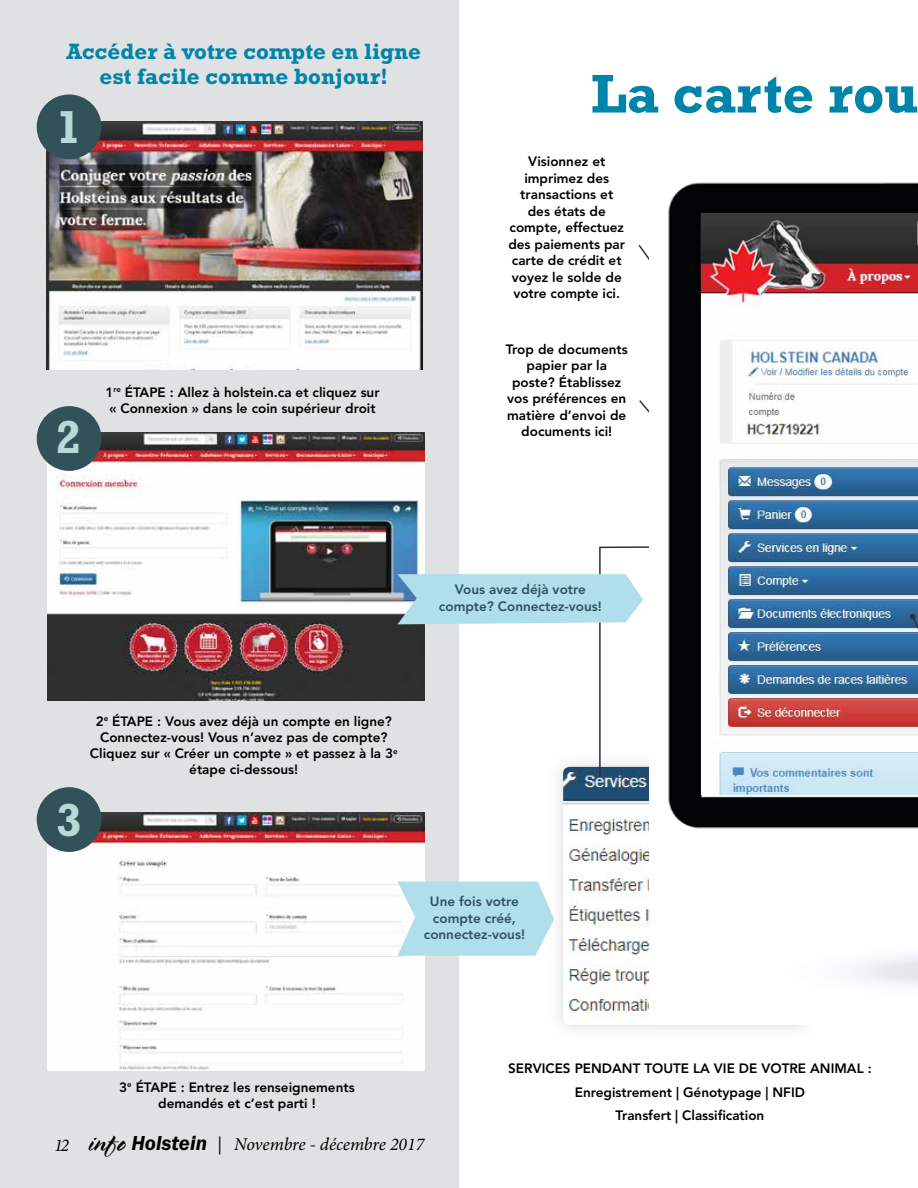
<style>
.page{position:relative;width:918px;height:1188px;background:#fff}
.page>*{position:absolute;margin:0;border:0;box-sizing:border-box;transform-origin:0 0}
.t1{font:700 55.35px "Rockwell Std";color:#0084a9}
.t2{font:700 46.95px "Rockwell Std";color:#b6dbd6}
.t3{font:700 22.5px/25.5px "Rockwell Std";color:#0084a9;text-align:center}
.t4{font:italic 18px "Minion Pro";letter-spacing:-.01em;color:#000}
.t5{font:800 13.5px/16.5px "Avenir LT Std";color:#000;text-align:center}
.t6{font:800 13.5px/16.5px "Avenir LT Std";color:#315259;text-align:center}
.s1{font-family:"Spring LP Std";font-style:normal;font-size:27px}
.s2{font-family:"ITC Franklin Gothic Std";font-weight:600;font-size:21px}
</style>
<div class="page">
<div style="left:0;top:0;width:459px;height:1188px;background:#e0e1e2"></div>
<img style="left:46px;top:122px;width:377px;height:248px">
<img style="left:48px;top:432px;width:376px;height:269px">
<div style="left:37px;top:94px;width:65px;height:65px;background:#315259;border-radius:50%"></div>
<div style="left:37px;top:406px;width:65px;height:65px;background:#315259;border-radius:50%"></div>
<img style="left:48px;top:812px;width:376px;height:258px">
<div style="left:37px;top:787px;width:65px;height:65px;background:#315259;border-radius:50%"></div>
<div style="left:548px;top:752px;width:273px;height:288px;background:#939598;opacity:.35"></div>
<img style="left:563px;top:778px;width:87px;height:247px">
<svg style="left:398px;top:544px;width:252px;height:234px"></svg>
<svg style="left:398px;top:882px;width:156px;height:74px"></svg>
<img style="left:650px;top:182px;width:268px;height:843px">
<img style="left:701px;top:214px;width:217px;height:581px">
<svg style="left:762px;top:614px;width:156px;height:405px"></svg>
<h3 class="t3" style="left:66px;top:38px;width:356px">Accéder à votre compte en ligne est facile comme bonjour!</h3>
<h2 class="t2" style="left:56px;top:100px;width:27px">1</h2>
<h2 class="t2" style="left:56px;top:410px;width:27px">2</h2>
<p class="t5" style="left:105px;top:384px;width:276px;text-align:left">1<sup>re</sup> ÉTAPE : Allez à holstein.ca et cliquez sur « Connexion » dans le coin supérieur droit</p>
<h1 class="t1" style="left:591px;top:61px;width:330px">La carte rou</h1>
<p class="t5" style="left:508px;top:153px;width:118px">Visionnez et imprimez des transactions et des états de compte, effectuez des paiements par carte de crédit et voyez le solde de votre compte ici.</p>
<p class="t5" style="left:506px;top:341px;width:123px">Trop de documents papier par la poste? Établissez vos préférences en matière d’envoi de documents ici!</p>
<h2 class="t2" style="left:56px;top:792px;width:27px">3</h2>
<p class="t5" style="left:90px;top:713px;width:309px">2<sup>e</sup> ÉTAPE : Vous avez déjà un compte en ligne?<br>Connectez-vous! Vous n’avez pas de compte?<br>Cliquez sur « Créer un compte » et passez à la 3<sup>e </sup>étape ci-dessous!</p>
<p class="t6" style="left:439px;top:581px;width:164px">Vous avez déjà votre compte? Connectez-vous!</p>
<p class="t6" style="left:424px;top:893px;width:103px">Une fois votre compte créé, connectez-vous!</p>
<h3 class="t4" style="left:54px;top:1133px;width:17px">12</h3>
<p class="t5" style="left:119px;top:1079px;width:237px">3<sup>e</sup> ÉTAPE : Entrez les renseignements demandés et c’est parti !</p>
<h3 class="t4" style="left:89px;top:1132px;width:337px"><span class="s1">info</span> <span class="s2">Holstein</span> | Novembre - décembre 2017</h3>
<p class="t5" style="left:508px;top:1057px;width:365px;line-height:23.2px">SERVICES PENDANT TOUTE LA VIE DE VOTRE ANIMAL :<br>Enregistrement | Génotypage | NFID<br>Transfert | Classification</p>
</div>
